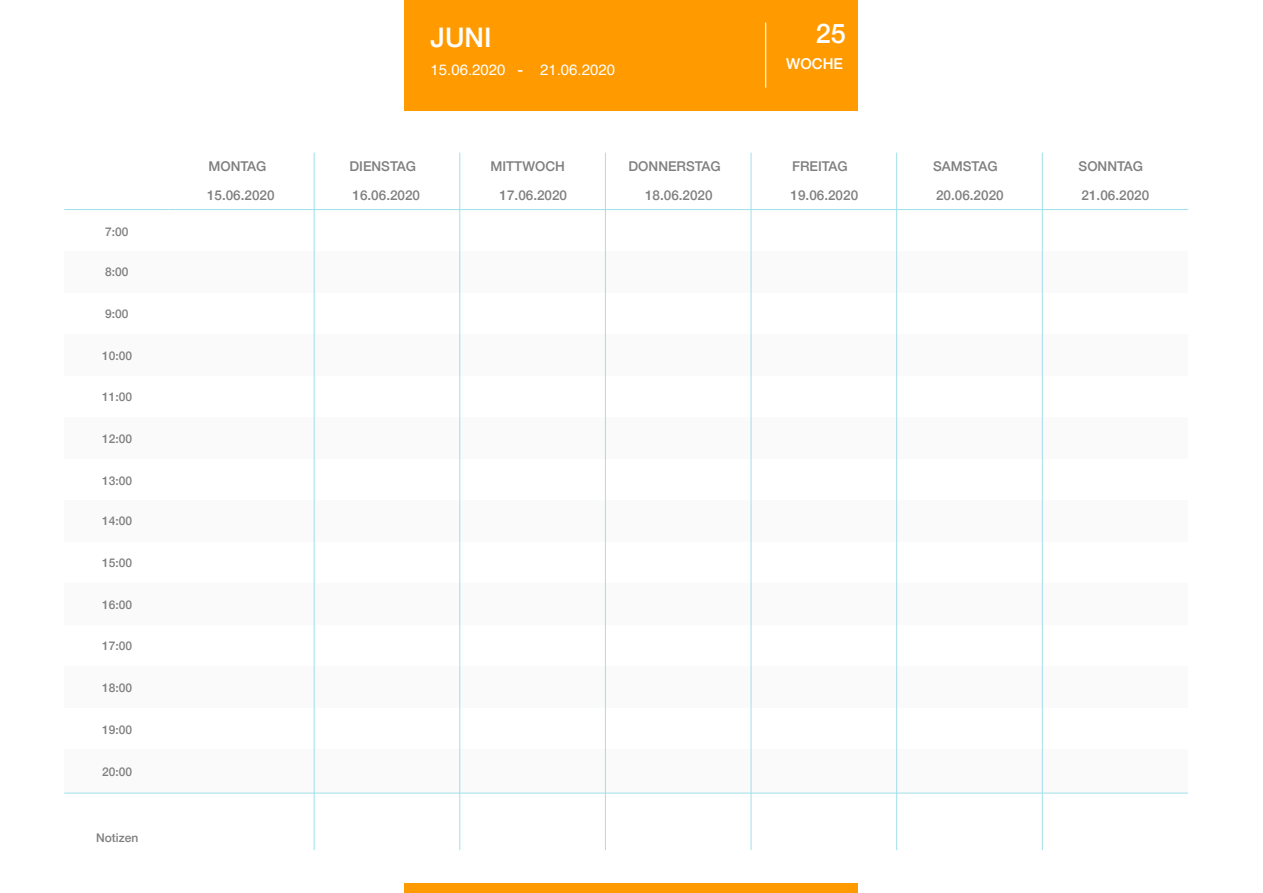
<style>
.page{position:relative;width:1263px;height:893px;background:#fff}
.page>*{position:absolute;margin:0;border:0;box-sizing:border-box;transform-origin:0 0}
.t1{font:500 27px "Helvetica Neue";color:#fff}
.t2{font:15px "Helvetica";color:#fff}
.t3{font:500 15px "Helvetica Neue";color:#fff}
.t4{font:500 13.5px "Helvetica Neue";color:#7f7f7f}
.t5{font:500 12px "Helvetica Neue";color:#7f7f7f}
.s1{font-family:"Helvetica Neue";font-weight:500}
</style>
<div class="page">
<div style="left:405px;top:0;width:453px;height:110px;background:#ff9a01"></div>
<div style="left:64px;top:251px;width:105px;height:42px;background:#fafafa"></div>
<div style="left:169px;top:251px;width:145px;height:42px;background:#fafafa"></div>
<div style="left:314px;top:251px;width:146px;height:42px;background:#fafafa"></div>
<div style="left:460px;top:251px;width:145px;height:42px;background:#fafafa"></div>
<div style="left:605px;top:251px;width:146px;height:42px;background:#fafafa"></div>
<div style="left:751px;top:251px;width:146px;height:42px;background:#fafafa"></div>
<div style="left:897px;top:251px;width:145px;height:42px;background:#fafafa"></div>
<div style="left:1042px;top:251px;width:146px;height:42px;background:#fafafa"></div>
<div style="left:64px;top:334px;width:105px;height:42px;background:#fafafa"></div>
<div style="left:169px;top:334px;width:145px;height:42px;background:#fafafa"></div>
<div style="left:314px;top:334px;width:146px;height:42px;background:#fafafa"></div>
<div style="left:460px;top:334px;width:145px;height:42px;background:#fafafa"></div>
<div style="left:605px;top:334px;width:146px;height:42px;background:#fafafa"></div>
<div style="left:751px;top:334px;width:146px;height:42px;background:#fafafa"></div>
<div style="left:897px;top:334px;width:145px;height:42px;background:#fafafa"></div>
<div style="left:1042px;top:334px;width:146px;height:42px;background:#fafafa"></div>
<div style="left:64px;top:417px;width:105px;height:42px;background:#fafafa"></div>
<div style="left:169px;top:417px;width:145px;height:42px;background:#fafafa"></div>
<div style="left:314px;top:417px;width:146px;height:42px;background:#fafafa"></div>
<div style="left:460px;top:417px;width:145px;height:42px;background:#fafafa"></div>
<div style="left:605px;top:417px;width:146px;height:42px;background:#fafafa"></div>
<div style="left:751px;top:417px;width:146px;height:42px;background:#fafafa"></div>
<div style="left:897px;top:417px;width:145px;height:42px;background:#fafafa"></div>
<div style="left:1042px;top:417px;width:146px;height:42px;background:#fafafa"></div>
<div style="left:64px;top:500px;width:105px;height:42px;background:#fafafa"></div>
<div style="left:169px;top:500px;width:145px;height:42px;background:#fafafa"></div>
<div style="left:314px;top:500px;width:146px;height:42px;background:#fafafa"></div>
<div style="left:460px;top:500px;width:145px;height:42px;background:#fafafa"></div>
<div style="left:605px;top:500px;width:146px;height:42px;background:#fafafa"></div>
<div style="left:751px;top:500px;width:146px;height:42px;background:#fafafa"></div>
<div style="left:897px;top:500px;width:145px;height:42px;background:#fafafa"></div>
<div style="left:1042px;top:500px;width:146px;height:42px;background:#fafafa"></div>
<div style="left:64px;top:583px;width:105px;height:42px;background:#fafafa"></div>
<div style="left:169px;top:583px;width:145px;height:42px;background:#fafafa"></div>
<div style="left:314px;top:583px;width:146px;height:42px;background:#fafafa"></div>
<div style="left:460px;top:583px;width:145px;height:42px;background:#fafafa"></div>
<div style="left:605px;top:583px;width:146px;height:42px;background:#fafafa"></div>
<div style="left:751px;top:583px;width:146px;height:42px;background:#fafafa"></div>
<div style="left:897px;top:583px;width:145px;height:42px;background:#fafafa"></div>
<div style="left:1042px;top:583px;width:146px;height:42px;background:#fafafa"></div>
<div style="left:64px;top:666px;width:105px;height:42px;background:#fafafa"></div>
<div style="left:169px;top:666px;width:145px;height:42px;background:#fafafa"></div>
<div style="left:314px;top:666px;width:146px;height:42px;background:#fafafa"></div>
<div style="left:460px;top:666px;width:145px;height:42px;background:#fafafa"></div>
<div style="left:605px;top:666px;width:146px;height:42px;background:#fafafa"></div>
<div style="left:751px;top:666px;width:146px;height:42px;background:#fafafa"></div>
<div style="left:897px;top:666px;width:145px;height:42px;background:#fafafa"></div>
<div style="left:1042px;top:666px;width:146px;height:42px;background:#fafafa"></div>
<div style="left:64px;top:749px;width:105px;height:44px;background:#fafafa"></div>
<div style="left:169px;top:749px;width:145px;height:44px;background:#fafafa"></div>
<div style="left:314px;top:749px;width:146px;height:44px;background:#fafafa"></div>
<div style="left:460px;top:749px;width:145px;height:44px;background:#fafafa"></div>
<div style="left:605px;top:749px;width:146px;height:44px;background:#fafafa"></div>
<div style="left:751px;top:749px;width:146px;height:44px;background:#fafafa"></div>
<div style="left:897px;top:749px;width:145px;height:44px;background:#fafafa"></div>
<div style="left:1042px;top:749px;width:146px;height:44px;background:#fafafa"></div>
<svg style="left:314px;top:153px;width:1px;height:56px"></svg>
<hr style="left:314px;top:210px;width:1px;height:640px;background:#9fe0e9">
<svg style="left:459px;top:153px;width:1px;height:56px"></svg>
<hr style="left:459px;top:210px;width:1px;height:640px;background:#9fe0e9">
<svg style="left:605px;top:153px;width:1px;height:56px"></svg>
<hr style="left:605px;top:210px;width:1px;height:640px;background:#9fe0e9">
<svg style="left:751px;top:153px;width:1px;height:56px"></svg>
<hr style="left:751px;top:210px;width:1px;height:640px;background:#9fe0e9">
<svg style="left:896px;top:153px;width:1px;height:56px"></svg>
<hr style="left:896px;top:210px;width:1px;height:640px;background:#9fe0e9">
<svg style="left:1042px;top:153px;width:1px;height:56px"></svg>
<hr style="left:1042px;top:210px;width:1px;height:640px;background:#9fe0e9">
<hr style="left:64px;top:793px;width:1124px;height:1px;background:#9fe0e9">
<hr style="left:64px;top:209px;width:105px;height:1px;background:#9fe0e9">
<hr style="left:169px;top:209px;width:145px;height:1px;background:#9fe0e9">
<hr style="left:314px;top:209px;width:874px;height:1px;background:#9fe0e9">
<hr style="left:765px;top:23px;width:1px;height:65px;background:#fff">
<div style="left:405px;top:884px;width:453px;height:9px;background:#ff9a01"></div>
<p class="t5" style="left:105px;top:224px;width:25px">7:00</p>
<p class="t5" style="left:105px;top:265px;width:25px">8:00</p>
<p class="t5" style="left:105px;top:307px;width:25px">9:00</p>
<p class="t5" style="left:102px;top:349px;width:32px">10:00</p>
<p class="t5" style="left:102px;top:389px;width:32px">11:00</p>
<p class="t5" style="left:102px;top:431px;width:32px">12:00</p>
<p class="t5" style="left:102px;top:473px;width:32px">13:00</p>
<p class="t5" style="left:102px;top:514px;width:32px">14:00</p>
<p class="t5" style="left:102px;top:556px;width:32px">15:00</p>
<p class="t5" style="left:102px;top:598px;width:32px">16:00</p>
<p class="t5" style="left:102px;top:638px;width:32px">17:00</p>
<p class="t5" style="left:102px;top:680px;width:32px">18:00</p>
<p class="t5" style="left:102px;top:722px;width:32px">19:00</p>
<p class="t5" style="left:102px;top:764px;width:32px">20:00</p>
<p class="t5" style="left:96px;top:830px;width:44px">Notizen</p>
<h1 class="t1" style="left:430px;top:21px;width:63px">JUNI</h1>
<h1 class="t1" style="left:816px;top:17px;width:32px">25</h1>
<p class="t2" style="left:430px;top:64px;width:186px">15.06.2020 <span class="s1">-</span> 21.06.2020</p>
<p class="t3" style="left:786px;top:55px;width:58px">WOCHE</p>
<p class="t4" style="left:208px;top:158px;width:60px">MONTAG</p>
<p class="t4" style="left:350px;top:158px;width:68px">DIENSTAG</p>
<p class="t4" style="left:490px;top:158px;width:76px">MITTWOCH</p>
<p class="t4" style="left:628px;top:158px;width:94px">DONNERSTAG</p>
<p class="t4" style="left:792px;top:158px;width:57px">FREITAG</p>
<p class="t4" style="left:933px;top:158px;width:66px">SAMSTAG</p>
<p class="t4" style="left:1078px;top:158px;width:66px">SONNTAG</p>
<p class="t4" style="left:207px;top:187px;width:69px">15.06.2020</p>
<p class="t4" style="left:352px;top:187px;width:69px">16.06.2020</p>
<p class="t4" style="left:500px;top:187px;width:69px">17.06.2020</p>
<p class="t4" style="left:645px;top:187px;width:69px">18.06.2020</p>
<p class="t4" style="left:790px;top:187px;width:69px">19.06.2020</p>
<p class="t4" style="left:936px;top:187px;width:69px">20.06.2020</p>
<p class="t4" style="left:1082px;top:187px;width:69px">21.06.2020</p>
</div>
